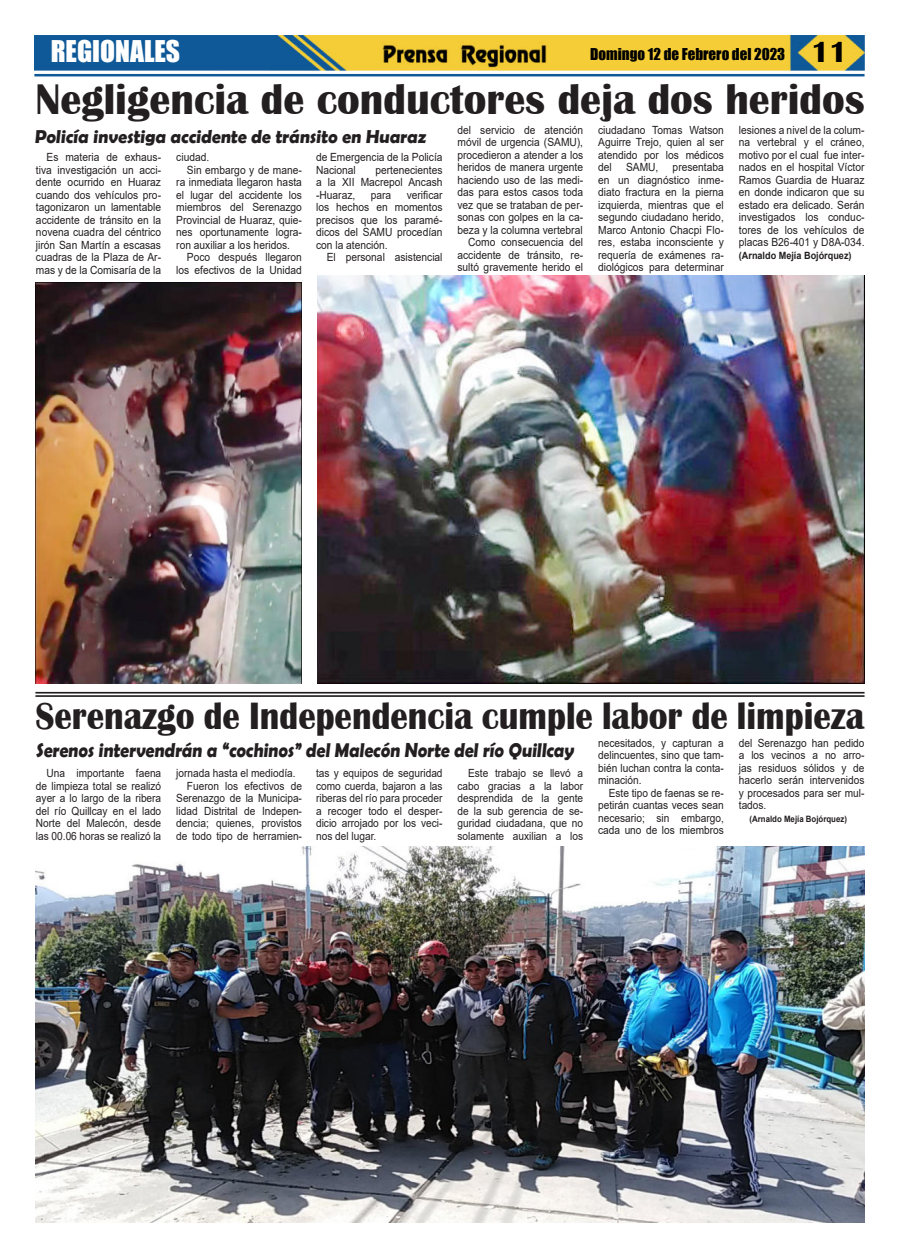
<style>
.page{position:relative;width:900px;height:1258px;background:#fff}
.page>*{position:absolute;margin:0;border:0;box-sizing:border-box;transform-origin:0 0}
.t1{font:700 44.12px "Britannic";color:#231f20;scale:.95 1}
.t2{font:700 39.25px "Britannic";color:#231f20;scale:.89 1}
.t3{font:27.5px "Impact";color:#fff}
.t4{font:700 20px "Berlin Sans FB Demi";color:#231f20;scale:.89 1}
.t5{font:700 18.75px "Berlin Sans FB Demi";color:#231f20;scale:.96 1}
.t6{font:15px "Impact";color:#000}
.t7{font:11.25px/12.5px "Arial";color:#231f20;text-align:justify;scale:.91 1}
.t8{font:11.25px/12.5px "Arial";color:#231f20;text-align:justify;scale:.9 1}
.t9{font:700 10px "Arial";color:#231f20;scale:.91 1}
.t10{font:700 8.75px "Arial";color:#231f20;scale:.9 1}
.s1{font-family:"Britannic";font-weight:700;font-size:30px}
</style>
<div class="page">
<img style="left:34px;top:35px;width:831px;height:36px">
<hr style="left:34px;top:74px;width:831px;height:2px;background:#0f5998">
<img style="left:380px;top:41px;width:169px;height:27px">
<hr style="left:35px;top:692px;width:830px;height:1px;background:#231f20">
<hr style="left:35px;top:695px;width:830px;height:2px;background:#231f20">
<img style="left:36px;top:283px;width:266px;height:400px">
<img style="left:36px;top:847px;width:828px;height:375px">
<img style="left:317px;top:275px;width:547px;height:408px">
<h3 class="t3" style="left:51px;top:36px;width:131px">REGIONALES</h3>
<h3 class="t6" style="left:590px;top:48px;width:259px">Domingo 12 de Febrero del 2023 <span class="s1">11</span></h3>
<h1 class="t1" style="left:35px;top:77px;width:874px">Negligencia de conductores deja dos heridos</h1>
<p class="t7" style="left:36px;top:151px;width:139px;text-indent:11px">Es materia de exhaus&shy;tiva investigación un acci&shy;dente ocurrido en Huaraz cuando dos vehículos pro&shy;tagonizaron un lamentable accidente de tránsito en la novena cuadra del céntrico jirón San Martín a escasas cuadras de la Plaza de Ar&shy;mas y de la Comisaría de la</p>
<p class="t7" style="left:176px;top:151px;width:38px">ciudad.</p>
<p class="t7" style="left:458px;top:125px;width:140px;text-align:right">del servicio de atención móvil de urgencia (SAMU), procedieron a atender a los heridos de manera urgente haciendo uso de las medi&shy;das para estos casos toda vez que se trataban de per&shy;sonas con golpes en la ca&shy;beza y la columna vertebral<br>Como consecuencia del accidente de tránsito, re&shy;sultó gravemente herido el</p>
<p class="t7" style="left:598px;top:123px;width:140px">ciudadano Tomas Watson Aguirre Trejo, quien al ser atendido por los médicos del</p>
<p class="t7" style="left:739px;top:125px;width:140px">lesiones a nivel de la colum&shy;na vertebral y el cráneo, motivo por el cual fue inter&shy;nados en el hospital Víctor Ramos Guardia de Huaraz en donde indicaron que su estado era delicado. Serán investigados los conduc&shy;tores de los vehículos de placas B26-401 y D8A-034.</p>
<p class="t9" style="left:739px;top:251px;width:125px">(Arnaldo Mejía Bojórquez)</p>
<h3 class="t5" style="left:34px;top:126px;width:412px">Policía investiga accidente de tránsito en Huaraz</h3>
<p class="t7" style="left:316px;top:152px;width:141px">de Emergencia de la Policía<br>Nacional</p>
<p class="t7" style="left:626px;top:161px;width:37px">SAMU,</p>
<p class="t7" style="left:598px;top:161px;width:140px;text-indent:74px">presentaba en un diagnóstico inme&shy;diato fractura en la pierna izquierda, mientras que el segundo ciudadano herido, Marco Antonio Chacpi Flo&shy;res, estaba inconsciente y requería de exámenes ra&shy;diológicos para determinar</p>
<p class="t7" style="left:187px;top:164px;width:128px">Sin embargo y de mane-</p>
<p class="t7" style="left:176px;top:177px;width:140px">ra inmediata llegaron hasta</p>
<p class="t7" style="left:176px;top:190px;width:140px">el lugar del accidente los</p>
<p class="t7" style="left:176px;top:202px;width:140px">miembros del Serenazgo</p>
<p class="t7" style="left:176px;top:215px;width:140px">Provincial de Huaraz, quie-</p>
<p class="t7" style="left:176px;top:227px;width:140px">nes oportunamente logra-</p>
<p class="t7" style="left:176px;top:239px;width:127px">ron auxiliar a los heridos.</p>
<p class="t7" style="left:187px;top:251px;width:128px">Poco después llegaron</p>
<p class="t7" style="left:176px;top:264px;width:140px">los efectivos de la Unidad</p>
<p class="t7" style="left:316px;top:164px;width:141px;text-indent:59px">pertenecientes a la XII Macrepol Ancash -Huaraz,</p>
<p class="t7" style="left:316px;top:189px;width:141px;text-indent:91px">verificar los hechos en momentos precisos que los paramé&shy;dicos del SAMU procedían con la atención.</p>
<p class="t7" style="left:327px;top:252px;width:129px">El personal asistencial</p>
<p class="t7" style="left:371px;top:189px;width:24px">para</p>
<h2 class="t2" style="left:35px;top:696px;width:933px">Serenazgo de Independencia cumple labor de limpieza</h2>
<p class="t8" style="left:36px;top:767px;width:141px;text-indent:11px">Una importante faena de limpieza total se realizó ayer a lo largo de la ribera del río Quillcay en el lado Norte del Malecón, desde las 00.06 horas se realizó la</p>
<p class="t8" style="left:176px;top:767px;width:134px">jornada hasta el mediodía.</p>
<p class="t8" style="left:739px;top:738px;width:141px">del Serenazgo han pedido a los vecinos a no arro&shy;jas residuos sólidos y de hacerlo serán intervenidos y procesados para ser mul&shy;tados.</p>
<p class="t10" style="left:750px;top:816px;width:110px">(Arnaldo Mejía Bojórquez)</p>
<p class="t8" style="left:598px;top:737px;width:141px">necesitados, y capturan a delincuentes, sino que tam&shy;bién luchan contra la conta&shy;minación.</p>
<p class="t8" style="left:598px;top:788px;width:141px;text-indent:11px">Este tipo de faenas se re&shy;petirán cuantas veces sean necesario; sin embargo, cada uno de los miembros</p>
<h3 class="t4" style="left:36px;top:739px;width:608px">Serenos intervendrán a “cochinos” del Malecón Norte del río Quillcay</h3>
<p class="t8" style="left:316px;top:767px;width:142px">tas y equipos de seguridad como cuerda, bajaron a las riberas del río para proceder a recoger todo el desper&shy;dicio arrojado por los veci&shy;nos del lugar.</p>
<p class="t8" style="left:458px;top:768px;width:141px;text-indent:11px">Este trabajo se llevó a cabo gracias a la labor desprendida de la gente de la sub gerencia de se&shy;guridad ciudadana, que no solamente auxilian a los</p>
<p class="t8" style="left:187px;top:779px;width:129px">Fueron los efectivos de</p>
<p class="t8" style="left:176px;top:792px;width:141px">Serenazgo de la Municipa-</p>
<p class="t8" style="left:176px;top:805px;width:141px">lidad Distrital de Indepen-</p>
<p class="t8" style="left:176px;top:817px;width:141px">dencia; quienes, provistos</p>
<p class="t8" style="left:176px;top:830px;width:141px">de todo tipo de herramien-</p>
</div>
